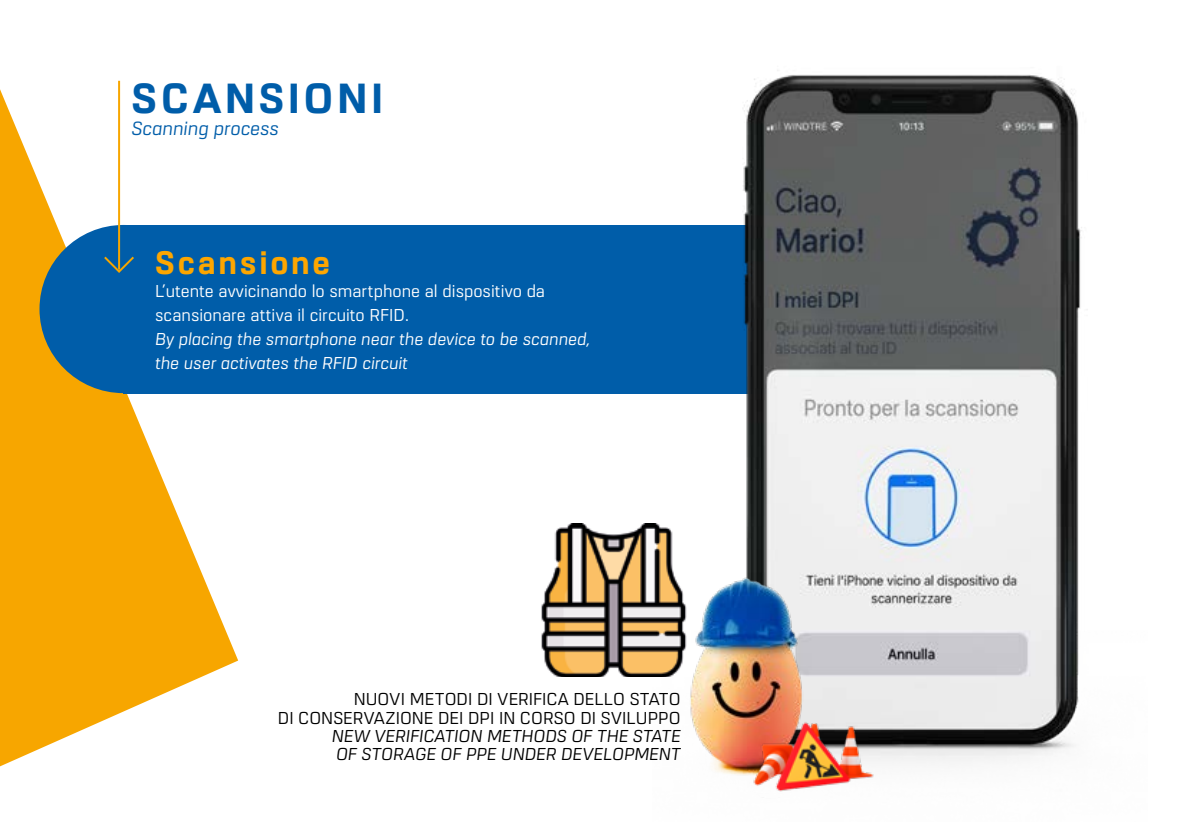
<style>
.page{position:relative;width:1191px;height:840px;background:#fff}
.page>*{position:absolute;margin:0;border:0;box-sizing:border-box;transform-origin:0 0}
.t1{font:800 44px "URW Dock";letter-spacing:.08em;color:#005da9}
.t2{font:800 34px "URW Dock";letter-spacing:.08em;color:#fda600}
.t3{font:italic 20px "URW Dock";color:#005da9}
.t4{font:18px/24px "URW Dock";color:#fff}
.t5{font:italic 18px/24px "URW Dock";color:#fff}
.t6{font:18px/18px "URW Dock";color:#000;text-align:right}
.t7{font:italic 18px/18px "URW Dock";color:#000}
</style>
<div class="page">
<svg style="left:0;top:89px;width:238px;height:677px;fill:#f7a600"></svg>
<div style="left:123px;top:225px;width:646px;height:168px;background:#005da9"></div>
<div style="left:39px;top:225px;width:168px;height:168px;background:#005da9;border-radius:50%"></div>
<hr style="left:118px;top:81px;width:2px;height:188px;background:#f7a600">
<svg style="left:104px;top:254px;width:30px;height:19px"></svg>
<img style="left:652px;top:70px;width:430px;height:693px">
<img style="left:680px;top:575px;width:136px;height:201px">
<img style="left:748px;top:712px;width:127px;height:80px">
<img style="left:541px;top:523px;width:149px;height:153px">
<h1 class="t1" style="left:132px;top:68px;width:253px">SCANSIONI</h1>
<p class="t3" style="left:132px;top:115px;width:149px">Scanning process</p>
<h2 class="t2" style="left:155px;top:239px;width:177px">Scansione</h2>
<p class="t4" style="left:155px;top:278px;width:391px">L’utente avvicinando lo smartphone al dispositivo da scansionare attiva il circuito RFID.</p>
<p class="t5" style="left:155px;top:326px;width:437px">By placing the smartphone near the device to be scanned, the user activates the RFID circuit</p>
<p class="t6" style="left:278px;top:689px;width:404px">NUOVI METODI DI VERIFICA DELLO STATO<br>DI CONSERVAZIONE DEI DPI IN CORSO DI SVILUPPO</p>
<p class="t7" style="left:332px;top:725px;width:350px">NEW VERIFICATION METHODS OF THE STATE<br>OF STORAGE OF PPE UNDER DEVELOPMENT</p>
</div>
